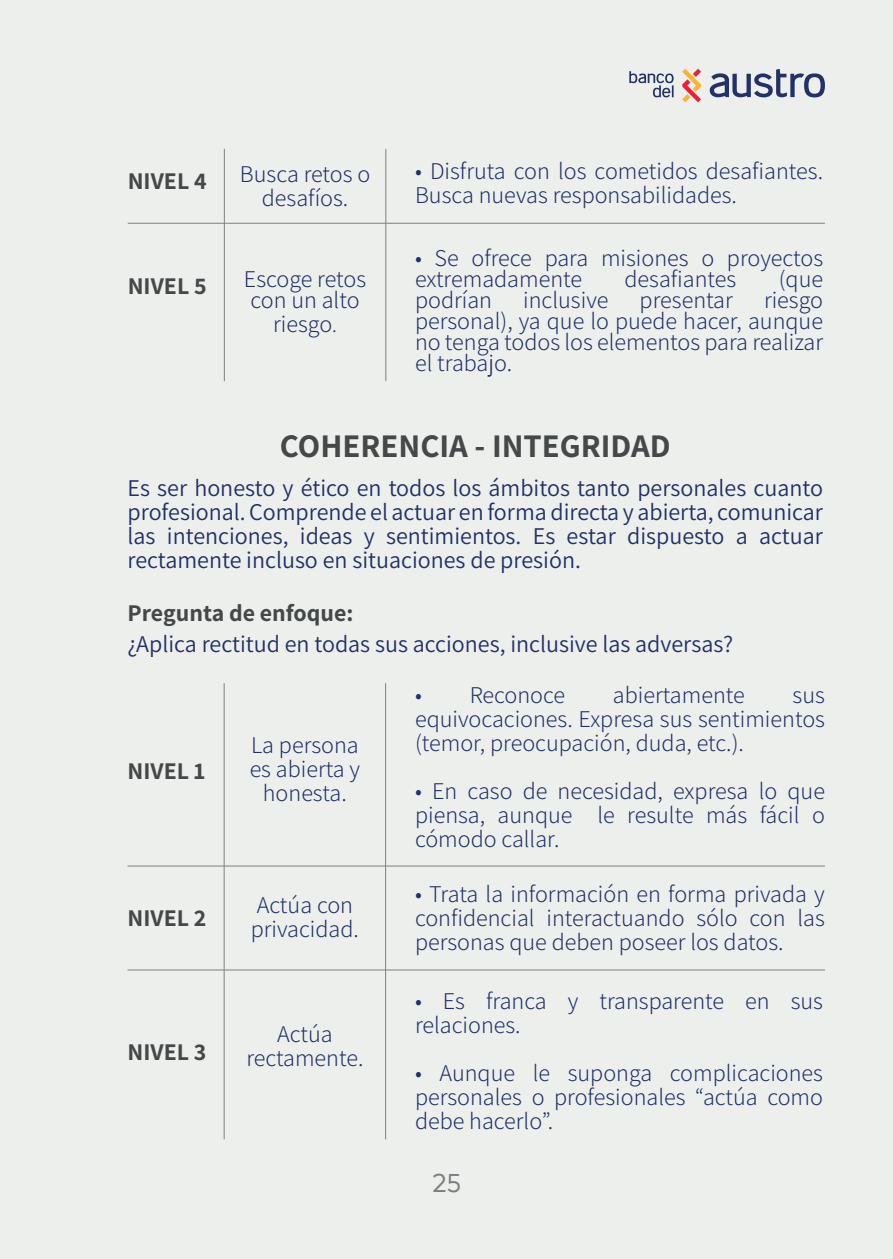
<style>
.page{position:relative;width:893px;height:1259px;background:#edefed}
.page>*{position:absolute;margin:0;border:0;box-sizing:border-box;transform-origin:0 0}
.t1{font:700 33px "Assistant";color:#454849}
.t2{font:30px "Texta";color:#7d8082}
.t3{font:300 24px/24px "Assistant";color:#223166}
.t4{font:24px/24px "Assistant";color:#223166;text-align:justify}
.t5{font:700 24px "Assistant";color:#454849}
.s1{font-size:21px}
.s2{color:#213266}
</style>
<div class="page">
<svg style="left:682px;top:69px;width:19px;height:33px"></svg>
<svg style="left:710px;top:69px;width:115px;height:28px"></svg>
<svg style="left:629px;top:71px;width:45px;height:26px"></svg>
<hr style="left:224px;top:149px;width:1px;height:232px;background:#7d8082">
<hr style="left:385px;top:149px;width:1px;height:232px;background:#7d8082">
<hr style="left:128px;top:223px;width:697px;height:1px;background:#7d8082">
<hr style="left:224px;top:683px;width:1px;height:456px;background:#7d8082">
<hr style="left:385px;top:683px;width:1px;height:456px;background:#7d8082">
<hr style="left:128px;top:865px;width:697px;height:1px;background:#7d8082">
<hr style="left:128px;top:969px;width:697px;height:1px;background:#7d8082">
<p class="t5" style="left:128px;top:165px;width:80px">NIVEL 4</p>
<p class="t5" style="left:128px;top:270px;width:80px">NIVEL 5</p>
<p class="t3" style="left:240px;top:161px;width:132px;text-align:center">Busca retos o desafíos.</p>
<p class="t3" style="left:244px;top:267px;width:124px;line-height:21px">Escoge retos con un alto</p>
<p class="t3" style="left:273px;top:311px;width:65px">riesgo<span class="s1">.</span></p>
<p class="t3" style="left:415px;top:158px;width:410px"><span class="s2">•</span> Disfruta con los cometidos desafiantes.<br>Busca nuevas responsabilidades.</p>
<p class="t3" style="left:415px;top:246px;width:410px;line-height:21px"><span class="s2">•</span> Se ofrece para misiones o proyectos extremadamente</p>
<p class="t3" style="left:624px;top:266px;width:113px">desafiantes</p>
<p class="t3" style="left:779px;top:266px;width:46px">(que</p>
<p class="t3" style="left:415px;top:287px;width:79px">podrían</p>
<p class="t3" style="left:523px;top:287px;width:87px">inclusive</p>
<p class="t3" style="left:640px;top:287px;width:95px">presentar</p>
<p class="t3" style="left:415px;top:288px;width:410px;line-height:21px;text-align:justify;text-indent:349px">riesgo personal), ya que lo puede hacer, aunque no tenga todos los elementos para realizar el trabajo.</p>
<p class="t1" style="left:280px;top:423px;width:392px">COHERENCIA - INTEGRIDAD</p>
<p class="t4" style="left:128px;top:475px;width:697px">Es ser honesto y ético en todos los ámbitos tanto personales cuanto profesional. Comprende el actuar en forma directa y abierta, comunicar las intenciones, ideas y sentimientos. Es estar dispuesto a actuar rectamente incluso en situaciones de presión.</p>
<p class="t5" style="left:128px;top:597px;width:227px">Pregunta de enfoque:</p>
<p class="t4" style="left:128px;top:631px;width:607px">¿Aplica rectitud en todas sus acciones, inclusive las adversas?</p>
<p class="t5" style="left:128px;top:754px;width:79px">NIVEL 1</p>
<p class="t5" style="left:128px;top:901px;width:80px">NIVEL 2</p>
<p class="t5" style="left:128px;top:1035px;width:80px">NIVEL 3</p>
<p class="t3" style="left:250px;top:731px;width:112px;text-align:center">La persona es abierta y honesta.</p>
<p class="t3" style="left:251px;top:891px;width:110px">Actúa con privacidad.</p>
<p class="t3" style="left:246px;top:1020px;width:119px;text-align:center">Actúa rectamente.</p>
<p class="t3" style="left:415px;top:682px;width:152px"><span class="s2">•</span> Reconoce</p>
<p class="t3" style="left:613px;top:682px;width:133px">abiertamente</p>
<p class="t3" style="left:415px;top:682px;width:411px;text-align:justify;text-indent:378px">sus equivocaciones. Expresa sus sentimientos (temor, preocupación, duda, etc.).</p>
<p class="t3" style="left:415px;top:778px;width:411px;text-align:justify"><span class="s2">•</span> En caso de necesidad, expresa lo que piensa, aunque le resulte más fácil o cómodo callar.</p>
<p class="t3" style="left:415px;top:880px;width:411px;text-align:justify">• Trata la información en forma privada y confidencial interactuando sólo con las personas que deben poseer los datos.</p>
<p class="t3" style="left:415px;top:988px;width:409px">• Es franca y transparente en sus relaciones.</p>
<p class="t3" style="left:415px;top:1060px;width:409px;text-align:justify">• Aunque le suponga complicaciones personales o profesionales “actúa como debe hacerlo”.</p>
<p class="t2" style="left:432px;top:1167px;width:31px">25</p>
</div>
